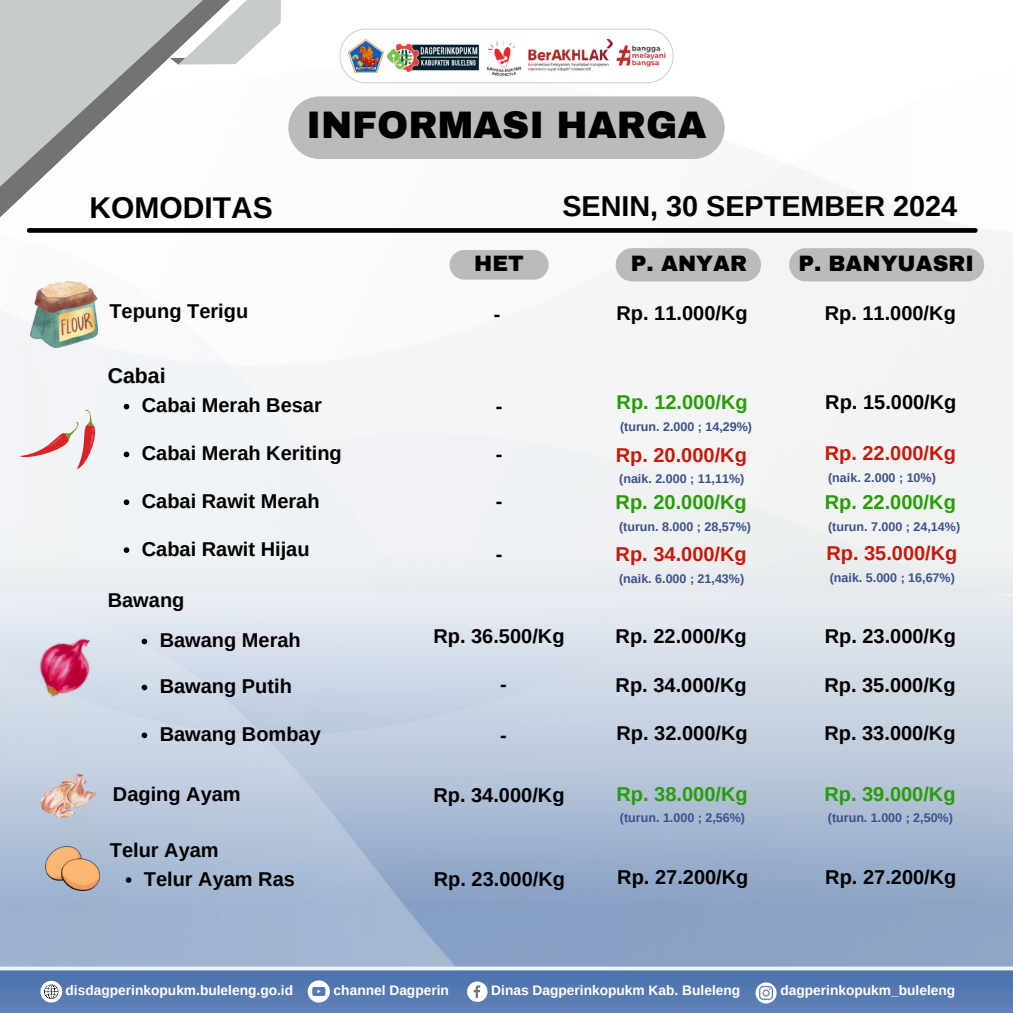
<style>
.page{position:relative;width:1013px;height:1013px;background:#fff}
.page>*{position:absolute;margin:0;border:0;box-sizing:border-box;transform-origin:0 0}
.t1{font:900 37.5px "Archivo";color:#000}
.t2{font:700 30px "Arimo";color:#000}
.t3{font:700 28.75px "Arimo";color:#000}
.t4{font:900 21.75px "Archivo";color:#000}
.t5{font:700 21.25px "Arimo";color:#000}
.t6{font:700 20px/29px "Arimo";color:#000}
.t7{font:700 20px "Arimo";color:#279d04}
.t8{font:700 20px "Arimo";color:#c7180b}
.t9{font:700 13.75px "Arimo";color:#fff}
.t10{font:700 12.5px "Arimo";color:#3b508b}
</style>
<div class="page">
<div style="left:0;top:549px;width:1012px;height:463px;background:#5579b1"></div>
<img style="left:0;top:28px;width:1012px;height:341px">
<svg style="left:467px;top:981px;width:20px;height:20px"></svg>
<svg style="left:40px;top:980px;width:22px;height:22px"></svg>
<svg style="left:308px;top:980px;width:22px;height:22px"></svg>
<svg style="left:755px;top:982px;width:21px;height:21px"></svg>
<hr style="left:0;top:966px;width:1012px;height:4px;background:#f1f4f4">
<img style="left:0;top:369px;width:1012px;height:598px">
<svg style="left:339px;top:29px;width:334px;height:54px"></svg>
<img style="left:349px;top:39px;width:34px;height:33px">
<img style="left:386px;top:42px;width:94px;height:30px">
<img style="left:528px;top:39px;width:82px;height:32px">
<img style="left:610px;top:39px;width:61px;height:35px">
<svg style="left:243px;top:0;width:38px;height:65px"></svg>
<svg style="left:0;top:0;width:243px;height:266px"></svg>
<svg style="left:0;top:0;width:224px;height:215px"></svg>
<svg style="left:27px;top:228px;width:950px;height:5px;background:#0f0f0f"></svg>
<div style="left:288px;top:96px;width:436px;height:63px;background:#bbb;border-radius:31px"></div>
<div style="left:615px;top:248px;width:146px;height:33px;background:#bbb"></div>
<div style="left:789px;top:248px;width:195px;height:33px;background:#bbb"></div>
<img style="left:31px;top:282px;width:67px;height:65px">
<svg style="left:20px;top:408px;width:75px;height:61px"></svg>
<img style="left:30px;top:629px;width:77px;height:72px">
<img style="left:40px;top:773px;width:55px;height:46px">
<img style="left:46px;top:846px;width:53px;height:44px">
<div style="left:449px;top:250px;width:99px;height:30px;background:#bbb;border-radius:15px"></div>
<img style="left:482px;top:38px;width:42px;height:40px">
<svg style="left:124px;top:404px;width:5px;height:5px"></svg>
<svg style="left:124px;top:451px;width:5px;height:6px"></svg>
<svg style="left:124px;top:499px;width:5px;height:6px"></svg>
<svg style="left:124px;top:547px;width:5px;height:6px"></svg>
<svg style="left:142px;top:638px;width:5px;height:6px"></svg>
<svg style="left:142px;top:684px;width:5px;height:6px"></svg>
<svg style="left:142px;top:732px;width:5px;height:6px"></svg>
<svg style="left:126px;top:877px;width:5px;height:5px"></svg>
<h1 class="t1" style="left:306px;top:105px;width:401px">INFORMASI HARGA</h1>
<h2 class="t2" style="left:89px;top:191px;width:185px">KOMODITAS</h2>
<h3 class="t3" style="left:562px;top:190px;width:396px">SENIN, 30 SEPTEMBER 2024</h3>
<p class="t4" style="left:631px;top:252px;width:118px">P. ANYAR</p>
<p class="t4" style="left:798px;top:252px;width:177px">P. BANYUASRI</p>
<p class="t6" style="left:616px;top:298px;width:133px">Rp. 11.000/Kg</p>
<p class="t4" style="left:474px;top:252px;width:51px">HET</p>
<p class="t6" style="left:109px;top:296px;width:140px">Tepung Terigu</p>
<p class="t6" style="left:824px;top:298px;width:133px">Rp. 11.000/Kg</p>
<p class="t6" style="left:494px;top:299px;width:8px">-</p>
<p class="t5" style="left:108px;top:364px;width:59px">Cabai</p>
<p class="t6" style="left:142px;top:391px;width:182px">Cabai Merah Besar</p>
<p class="t6" style="left:142px;top:438px;width:201px">Cabai Merah Keriting</p>
<p class="t6" style="left:142px;top:486px;width:179px">Cabai Rawit Merah</p>
<p class="t6" style="left:142px;top:534px;width:169px">Cabai Rawit Hijau</p>
<p class="t6" style="left:108px;top:585px;width:78px">Bawang</p>
<p class="t6" style="left:496px;top:391px;width:8px">-</p>
<p class="t6" style="left:496px;top:439px;width:8px">-</p>
<p class="t6" style="left:496px;top:487px;width:8px">-</p>
<p class="t6" style="left:496px;top:540px;width:8px">-</p>
<p class="t7" style="left:616px;top:391px;width:133px">Rp. 12.000/Kg</p>
<p class="t10" style="left:620px;top:419px;width:133px">(turun. 2.000 ; 14,29%)</p>
<p class="t8" style="left:615px;top:443px;width:133px">Rp. 20.000/Kg</p>
<p class="t10" style="left:619px;top:472px;width:127px">(naik. 2.000 ; 11,11%)</p>
<p class="t7" style="left:615px;top:491px;width:133px">Rp. 20.000/Kg</p>
<p class="t10" style="left:619px;top:519px;width:133px">(turun. 8.000 ; 28,57%)</p>
<p class="t8" style="left:615px;top:543px;width:133px">Rp. 34.000/Kg</p>
<p class="t10" style="left:619px;top:571px;width:127px">(naik. 6.000 ; 21,43%)</p>
<p class="t6" style="left:160px;top:625px;width:143px">Bawang Merah</p>
<p class="t6" style="left:615px;top:621px;width:133px">Rp. 22.000/Kg</p>
<p class="t6" style="left:160px;top:671px;width:134px">Bawang Putih</p>
<p class="t6" style="left:160px;top:719px;width:163px">Bawang Bombay</p>
<p class="t6" style="left:433px;top:621px;width:133px">Rp. 36.500/Kg</p>
<p class="t6" style="left:500px;top:669px;width:8px">-</p>
<p class="t6" style="left:615px;top:670px;width:133px">Rp. 34.000/Kg</p>
<p class="t6" style="left:616px;top:719px;width:133px">Rp. 32.000/Kg</p>
<p class="t6" style="left:500px;top:720px;width:8px">-</p>
<p class="t6" style="left:113px;top:779px;width:129px">Daging Ayam</p>
<p class="t7" style="left:616px;top:782px;width:133px">Rp. 38.000/Kg</p>
<p class="t10" style="left:620px;top:810px;width:126px">(turun. 1.000 ; 2,56%)</p>
<p class="t6" style="left:144px;top:835px;width:153px;text-indent:-34px">Telur Ayam<br>Telur Ayam Ras</p>
<p class="t6" style="left:433px;top:780px;width:133px">Rp. 34.000/Kg</p>
<p class="t6" style="left:617px;top:862px;width:133px">Rp. 27.200/Kg</p>
<p class="t6" style="left:434px;top:864px;width:133px">Rp. 23.000/Kg</p>
<p class="t6" style="left:825px;top:387px;width:133px">Rp. 15.000/Kg</p>
<p class="t8" style="left:824px;top:442px;width:133px">Rp. 22.000/Kg</p>
<p class="t10" style="left:828px;top:470px;width:109px">(naik. 2.000 ; 10%)</p>
<p class="t7" style="left:824px;top:491px;width:133px">Rp. 22.000/Kg</p>
<p class="t10" style="left:828px;top:519px;width:133px">(turun. 7.000 ; 24,14%)</p>
<p class="t8" style="left:826px;top:542px;width:133px">Rp. 35.000/Kg</p>
<p class="t10" style="left:829px;top:570px;width:127px">(naik. 5.000 ; 16,67%)</p>
<p class="t6" style="left:824px;top:621px;width:133px">Rp. 23.000/Kg</p>
<p class="t6" style="left:824px;top:671px;width:133px">Rp. 35.000/Kg</p>
<p class="t6" style="left:824px;top:718px;width:133px">Rp. 33.000/Kg</p>
<p class="t7" style="left:824px;top:782px;width:133px">Rp. 39.000/Kg</p>
<p class="t10" style="left:827px;top:810px;width:126px">(turun. 1.000 ; 2,50%)</p>
<p class="t6" style="left:825px;top:862px;width:133px">Rp. 27.200/Kg</p>
<p class="t9" style="left:66px;top:983px;width:229px">disdagperinkopukm.buleleng.go.id</p>
<p class="t9" style="left:333px;top:982px;width:117px">channel Dagperin</p>
<p class="t9" style="left:491px;top:983px;width:250px">Dinas Dagperinkopukm Kab. Buleleng</p>
<p class="t9" style="left:780px;top:983px;width:176px">dagperinkopukm_buleleng</p>
</div>
